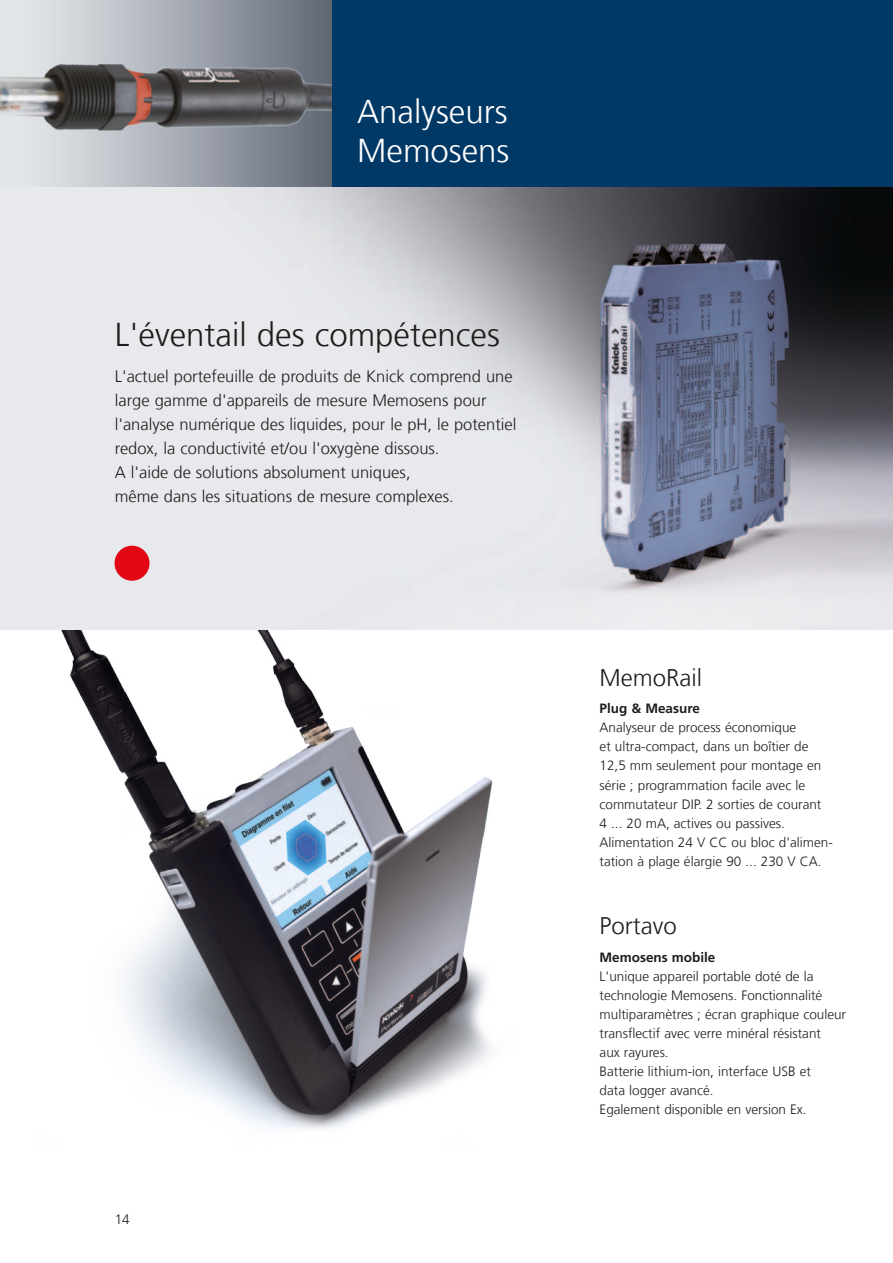
<style>
.page{position:relative;width:893px;height:1263px;background:#fff}
.page>*{position:absolute;margin:0;border:0;box-sizing:border-box;transform-origin:0 0}
.t1{font:300 33px "Frutiger LT Com";color:#1d1d1b}
.t2{font:300 33px/39px "Frutiger LT Com";color:#fff}
.t3{font:300 24px "Frutiger LT Com";color:#1d1d1b}
.t4{font:300 16.5px/24px "Frutiger LT Com";color:#1d1d1b}
.t5{font:300 13.5px/19px "Frutiger LT Com";color:#1d1d1b}
.s1{font-weight:700}
</style>
<div class="page">
<div style="left:332px;top:0;width:561px;height:187px;background:#003866"></div>
<img style="left:0;top:0;width:332px;height:187px">
<img style="left:36px;top:629px;width:510px;height:500px">
<img style="left:0;top:187px;width:893px;height:442px">
<div style="left:115px;top:546px;width:35px;height:35px;background:#e30614;border-radius:50%"></div>
<p class="t2" style="left:357px;top:92px;width:154px">Analyseurs<br>Memosens</p>
<p class="t1" style="left:115px;top:315px;width:387px">L'éventail des compétences</p>
<p class="t4" style="left:115px;top:365px;width:403px">L'actuel portefeuille de produits de Knick comprend une large gamme d'appareils de mesure Memosens pour l'analyse numérique des liquides, pour le pH, le potentiel redox, la conductivité et/ou l'oxygène dissous.<br>A l'aide de solutions absolument uniques,<br>même dans les situations de mesure complexes.</p>
<p class="t5" style="left:115px;top:1210px;width:17px">14</p>
<p class="t3" style="left:600px;top:663px;width:104px">MemoRail</p>
<p class="t5" style="left:600px;top:699px;width:235px"><span class="s1">Plug &amp; Measure<br></span>Analyseur de process économique<br>et ultra-compact, dans un boîtier de 12,5 mm seulement pour montage en série ; programmation facile avec le commutateur DIP. 2 sorties de courant<br>4 ... 20 mA, actives ou passives.<br>Alimentation 24 V CC ou bloc d'alimen&shy;tation à plage élargie 90 ... 230 V CA.</p>
<p class="t3" style="left:600px;top:912px;width:79px">Portavo</p>
<p class="t5" style="left:600px;top:948px;width:248px"><span class="s1">Memosens mobile<br></span>L'unique appareil portable doté de la technologie Memosens. Fonctionnalité multiparamètres ; écran graphique couleur transflectif avec verre minéral résistant<br>aux rayures.<br>Batterie lithium-ion, interface USB et<br>data logger avancé.<br>Egalement disponible en version Ex.</p>
</div>
